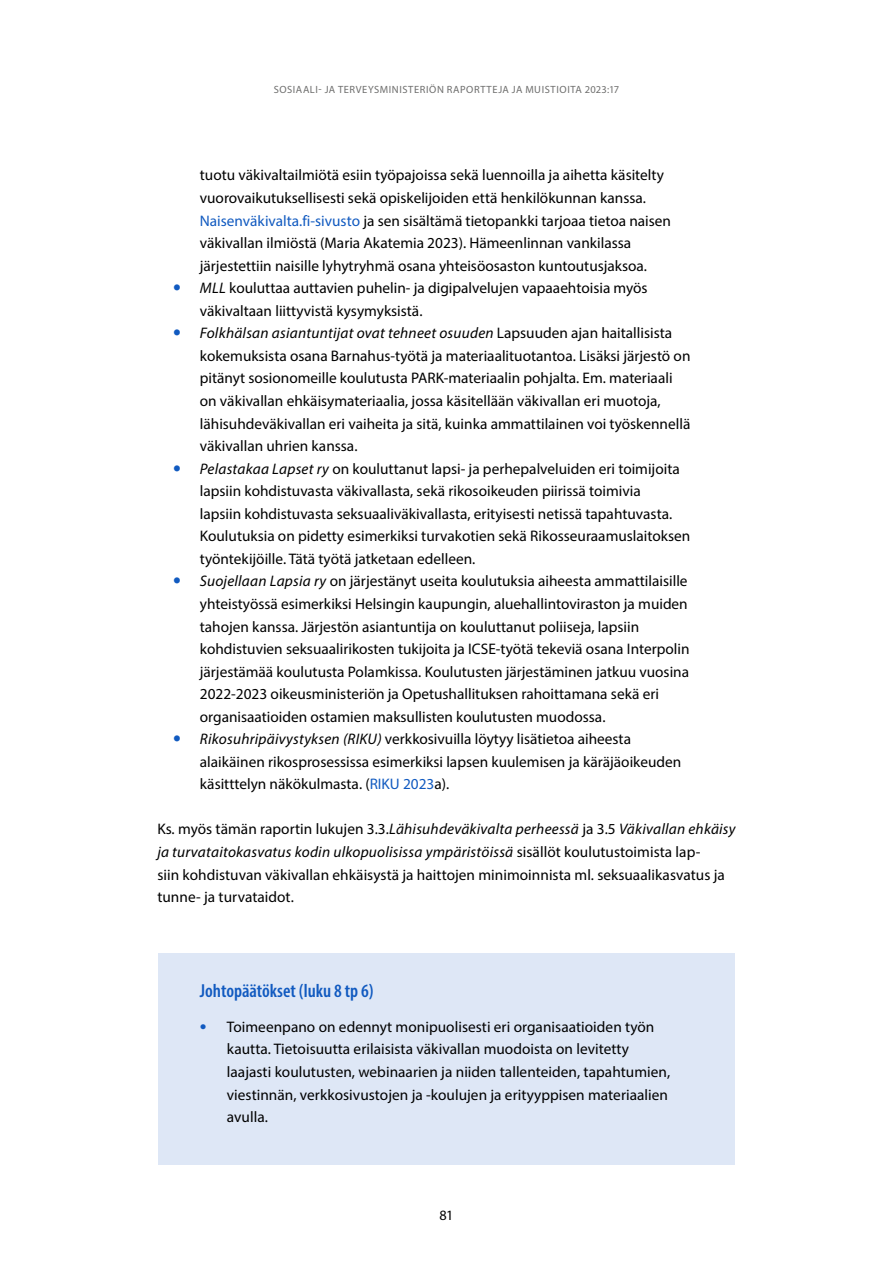
<style>
.page{position:relative;width:893px;height:1263px;background:#fff}
.page>*{position:absolute;margin:0;border:0;box-sizing:border-box;transform-origin:0 0}
.laatikko-otsikko_sa{font:600 condensed 18.9px "Myriad Pro";color:#115ac0}
._01_Leipä{font:15.3px/22.5px "Myriad Pro";color:#000}
.t1{font:14.25px "Myriad Pro";color:#000}
.t2{font:10.5px "Myriad Pro";letter-spacing:.045em;color:#6e6e6d}
.s1{color:#115ac0}
.s2{font-style:italic}
.s3{font-size:24px;color:#115ac0}
</style>
<div class="page">
<div style="left:158px;top:953px;width:577px;height:69px;background:#dee7f6"></div>
<div style="left:158px;top:999px;width:577px;height:165px;background:#dee7f6"></div>
<p class="t2" style="left:274px;top:83px;width:20px">Sosiaali</p>
<p class="t2" style="left:319px;top:83px;width:27px">- ja terveysministeri</p>
<p class="t2" style="left:429px;top:83px;width:25px">ön rap</p>
<p class="t2" style="left:466px;top:83px;width:15px">ortteja</p>
<p class="t2" style="left:512px;top:83px;width:20px">ja muisti</p>
<p class="t2" style="left:559px;top:83px;width:61px">oita 2023:17</p>
<p class="_01_Leipä" style="left:200px;top:164px;width:473px">tuotu väkivaltailmiötä esiin työpajoissa sekä luennoilla ja aihetta käsitelty vuorovaikutuksellisesti sekä opiskelijoiden että henkilökunnan kanssa.<br><span class="s1">Naisenväkivalta.fi-sivusto</span> ja sen sisältämä tietopankki tarjoaa tietoa naisen väkivallan ilmiöstä (Maria Akatemia 2023). Hämeenlinnan vankilassa järjestettiin naisille lyhytryhmä osana yhteisöosaston kuntoutusjaksoa.</p>
<p class="_01_Leipä" style="left:200px;top:277px;width:449px"><span class="s2">MLL</span> kouluttaa auttavien puhelin- ja digipalvelujen vapaaehtoisia myös väkivaltaan liittyvistä kysymyksistä.</p>
<p class="_01_Leipä" style="left:200px;top:322px;width:492px"><span class="s2">Folkhälsan asiantuntijat ovat tehneet osuuden</span> Lapsuuden ajan haitallisista kokemuksista osana Barnahus-työtä ja materiaalituotantoa. Lisäksi järjestö on pitänyt sosionomeille koulutusta PARK-materiaalin pohjalta. Em. materiaali on väkivallan ehkäisymateriaalia, jossa käsitellään väkivallan eri muotoja, lähisuhdeväkivallan eri vaiheita ja sitä, kuinka ammattilainen voi työskennellä väkivallan uhrien kanssa.</p>
<p class="_01_Leipä" style="left:200px;top:457px;width:492px"><span class="s2">Pelastakaa Lapset ry</span> on kouluttanut lapsi- ja perhepalveluiden eri toimijoita lapsiin kohdistuvasta väkivallasta, sekä rikosoikeuden piirissä toimivia<br>lapsiin kohdistuvasta seksuaaliväkivallasta, erityisesti netissä tapahtuvasta.<br>Koulutuksia on pidetty esimerkiksi turvakotien sekä Rikosseuraamuslaitoksen työntekijöille. Tätä työtä jatketaan edelleen.</p>
<p class="_01_Leipä" style="left:200px;top:570px;width:491px"><span class="s2">Suojellaan Lapsia ry</span> on järjestänyt useita koulutuksia aiheesta ammattilaisille yhteistyössä esimerkiksi Helsingin kaupungin, aluehallintoviraston ja muiden tahojen kanssa. Järjestön asiantuntija on kouluttanut poliiseja, lapsiin kohdistuvien seksuaalirikosten tukijoita ja ICSE-työtä tekeviä osana Interpolin järjestämää koulutusta Polamkissa. Koulutusten järjestäminen jatkuu vuosina 2022-2023 oikeusministeriön ja Opetushallituksen rahoittamana sekä eri organisaatioiden ostamien maksullisten koulutusten muodossa.</p>
<p class="_01_Leipä" style="left:200px;top:728px;width:483px"><span class="s2">Rikosuhripäivystyksen (RIKU)</span> verkkosivuilla löytyy lisätietoa aiheesta alaikäinen rikosprosessissa esimerkiksi lapsen kuulemisen ja käräjäoikeuden käsitttelyn näkökulmasta. (<span class="s1">RIKU 2023</span>a).</p>
<p class="_01_Leipä" style="left:157px;top:818px;width:580px">Ks. myös tämän raportin lukujen 3.3.<span class="s2">Lähisuhdeväkivalta perheessä</span> ja 3.5 <span class="s2">Väkivallan ehkäisy ja turvataitokasvatus kodin ulkopuolisissa ympäristöissä</span> sisällöt koulutustoimista lap-<br>siin kohdistuvan väkivallan ehkäisystä ja haittojen minimoinnista ml. seksuaalikasvatus ja tunne- ja turvataidot.</p>
<p class="laatikko-otsikko_sa" style="left:200px;top:979px;width:175px">Johtopäätökset (luku 8 tp 6)</p>
<p class="_01_Leipä" style="left:227px;top:1015px;width:445px;text-indent:-27px"><span class="s3">•</span> Toimeenpano on edennyt monipuolisesti eri organisaatioiden työn kautta. Tietoisuutta erilaisista väkivallan muodoista on levitetty laajasti koulutusten, webinaarien ja niiden tallenteiden, tapahtumien, viestinnän, verkkosivustojen ja -koulujen ja erityyppisen materiaalien avulla.</p>
<p class="t1" style="left:439px;top:1206px;width:16px">81</p>
</div>
